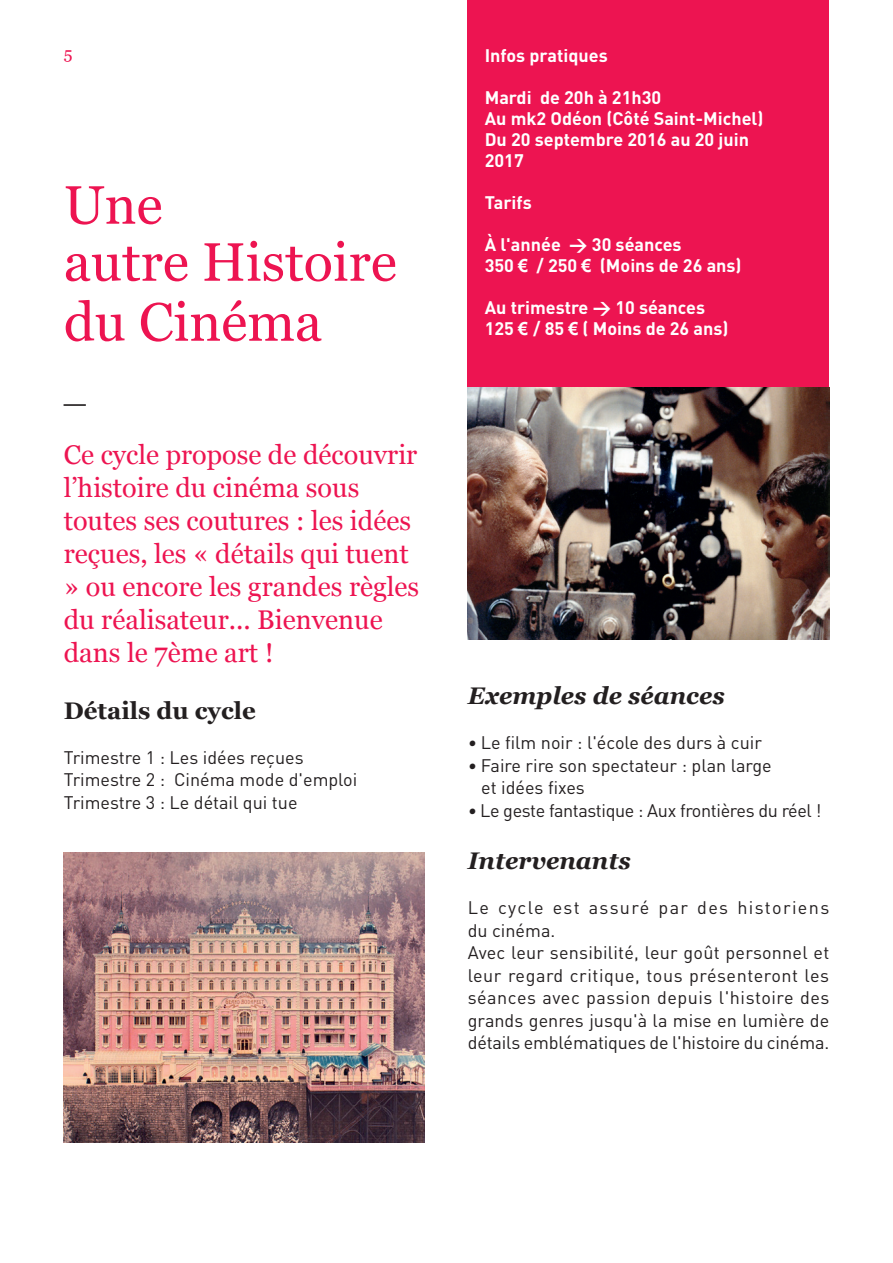
<style>
.page{position:relative;width:893px;height:1263px;background:#fff}
.page>*{position:absolute;margin:0;border:0;box-sizing:border-box;transform-origin:0 0}
.t1{font:54px/58.5px "Georgia";color:#ed1451}
.t2{font:34.5px "Georgia";color:#231f20}
.t3{font:27px/33px "Georgia";color:#ed1451}
.t4{font:italic 700 24px "Georgia";color:#231f20}
.t5{font:700 24px "Georgia";color:#231f20}
.t6{font:18px/22.5px "DIN";color:#231f20}
.t7{font:700 18px/21px "DIN";color:#fff}
.t8{font:18px "DIN";letter-spacing:-.02em;color:#231f20}
.t9{font:16.5px "Georgia";color:#ed1451}
.s1{font-family:"Arial"}
.s2{font-family:"Calibri";font-style:italic}
</style>
<div class="page">
<div style="left:468px;top:0;width:361px;height:387px;background:#ed1451"></div>
<img style="left:468px;top:387px;width:361px;height:252px">
<img style="left:64px;top:852px;width:360px;height:291px">
<p class="t9" style="left:64px;top:42px;width:10px">5</p>
<p class="t7" style="left:485px;top:44px;width:124px">Infos pratiques</p>
<p class="t7" style="left:485px;top:86px;width:280px">Mardi de 20h à 21h30<br>Au mk2 Odéon (Côté Saint-Michel)<br>Du 20 septembre 2016 au 20 juin<br>2017</p>
<p class="t7" style="left:485px;top:191px;width:49px">Tarifs</p>
<p class="t7" style="left:485px;top:233px;width:258px">À l'année &gt; 30 séances<br>350 <span class="s1">€</span> / 250 <span class="s1">€</span> (Moins de 26 ans)</p>
<p class="t7" style="left:485px;top:296px;width:245px">Au trimestre &gt; 10 séances<br>125 <span class="s1">€</span> / 85 <span class="s1">€</span> ( Moins de 26 ans)</p>
<h1 class="t1" style="left:64px;top:174px;width:335px">Une<br>autre Histoire du Cinéma</h1>
<h2 class="t2" style="left:64px;top:364px;width:24px">_</h2>
<h3 class="t3" style="left:64px;top:437px;width:357px">Ce cycle propose de découvrir l’histoire du cinéma sous toutes ses coutures : les idées reçues, les « détails qui tuent » ou encore les grandes règles du réalisateur... Bienvenue dans le 7ème art !</h3>
<h3 class="t5" style="left:64px;top:692px;width:193px">Détails du cycle</h3>
<p class="t6" style="left:64px;top:746px;width:295px">Trimestre 1 : Les idées reçues<br>Trimestre 2 : Cinéma mode d'emploi<br>Trimestre 3 : Le détail qui tue</p>
<h3 class="t4" style="left:468px;top:678px;width:259px">Exemples de séances</h3>
<p class="t6" style="left:468px;top:731px;width:296px"><span class="s2">•</span> Le film noir : l'école des durs à cuir</p>
<p class="t6" style="left:481px;top:753px;width:292px;text-indent:-13px"><span class="s2">•</span> Faire rire son spectateur : plan large et idées fixes</p>
<p class="t8" style="left:468px;top:799px;width:355px"><span class="s2">•</span> Le geste fantastique : Aux frontières du réel !</p>
<h3 class="t4" style="left:468px;top:843px;width:165px">Intervenants</h3>
<p class="t6" style="left:468px;top:896px;width:363px">Le cycle est assuré par des historiens du cinéma.<br>Avec leur sensibilité, leur goût personnel et leur regard critique, tous présenteront les séances avec passion depuis l'histoire des grands genres jusqu'à la mise en lumière de détails emblématiques de l'histoire du cinéma.</p>
</div>
